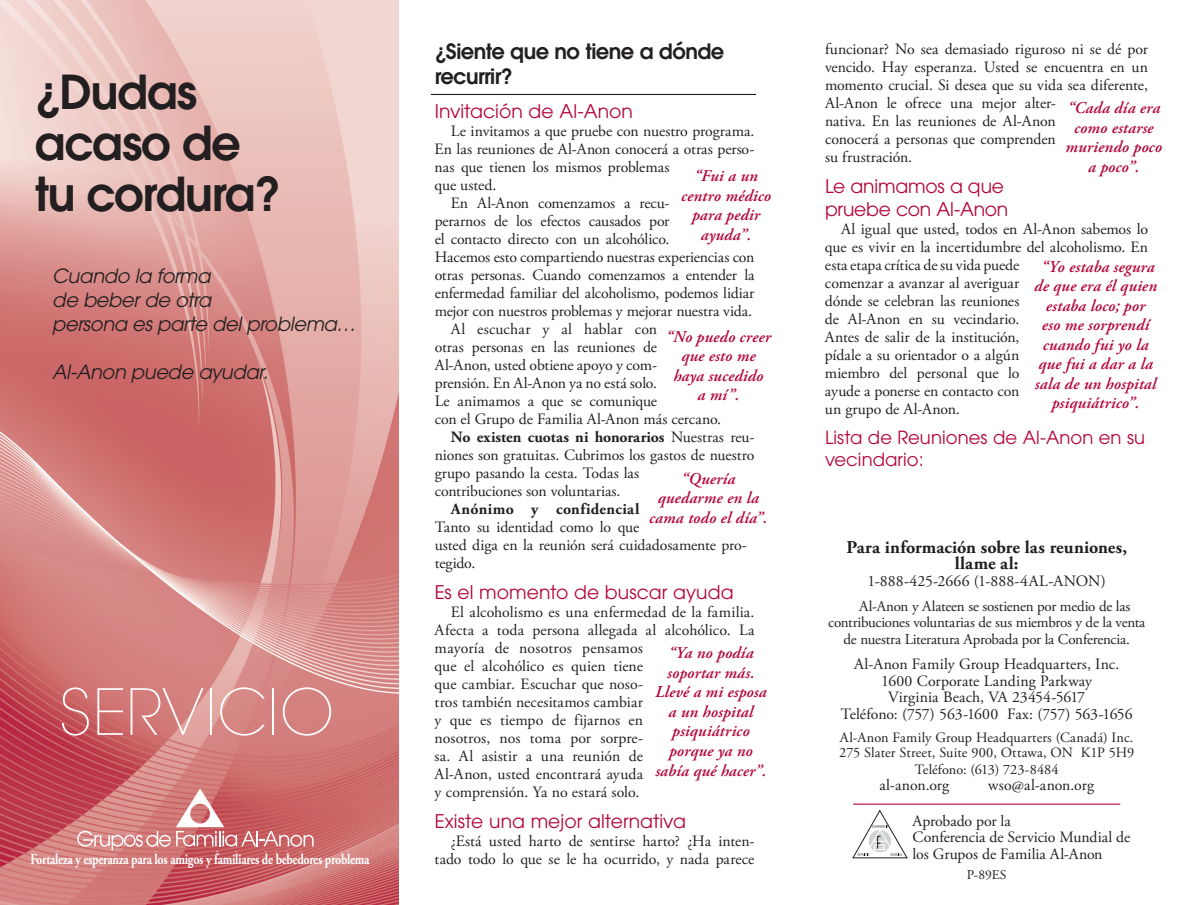
<style>
.page{position:relative;width:1188px;height:905px;background:#fff}
.page>*{position:absolute;margin:0;border:0;box-sizing:border-box;transform-origin:0 0}
.t1{font:200 63px "Avant Garde";letter-spacing:.015em;color:#fff}
.t2{font:600 46.5px/51px "Avant Garde";letter-spacing:-.03em;color:#231f20}
.t3{font:600 21px/25.5px "Avant Garde";letter-spacing:-.025em;color:#231f20}
.t4{font:italic 19.5px/24px "Avant Garde";letter-spacing:-.02em;color:#231f20}
.t5{font:18.75px/22.5px "Avant Garde";color:#b30437}
.t6{font:700 18px/16.5px "Adobe Garamond Pro";letter-spacing:.005em;color:#231f20;text-align:center}
.t7{font:18px/21.6px "Avant Garde";letter-spacing:.005em;color:#b30437}
.t8{font:italic 600 16.5px/19.5px "Adobe Garamond Pro";letter-spacing:.01em;color:#b30437;text-align:center}
.t9{font:15.75px/18px "Adobe Garamond Pro";letter-spacing:-.005em;color:#231f20}
.t10{font:700 15.75px "Adobe Garamond Pro";letter-spacing:.01em;color:#231f20}
.t11{font:15.75px "Adobe Garamond Pro";letter-spacing:.015em;color:#231f20}
.t12{font:15px "Adobe Garamond Pro";letter-spacing:-.015em;color:#231f20}
.t13{font:700 15px "Adobe Garamond Pro";letter-spacing:-.025em;color:#fff;scale:.8 1}
.t14{font:14.25px/15px "Adobe Garamond Pro";letter-spacing:.005em;color:#231f20}
.t15{font:13.5px "Adobe Garamond Pro";color:#231f20}
.s1{font-weight:400}
</style>
<div class="page">
<img style="left:0;top:0;width:398px;height:904px">
<svg style="left:77px;top:788px;width:237px;height:62px;background:#d17b7d"></svg>
<hr style="left:853px;top:803px;width:267px;height:1px;background:#b30437">
<svg style="left:852px;top:810px;width:55px;height:48px"></svg>
<hr style="left:431px;top:94px;width:325px;height:1px;background:#231f20">
<h2 class="t2" style="left:35px;top:65px;width:248px">¿Dudas acaso de tu cordura?</h2>
<p class="t4" style="left:52px;top:264px;width:305px">Cuando la forma<br>de beber de otra<br>persona es parte del problema…</p>
<p class="t4" style="left:52px;top:360px;width:217px">Al-Anon puede ayudar.</p>
<h1 class="t1" style="left:59px;top:675px;width:276px">SERVICIO</h1>
<p class="t13" style="left:30px;top:850px;width:425px">Fortaleza y esperanza para los amigos y familiares de bebedores problema</p>
<h3 class="t3" style="left:435px;top:38px;width:291px">¿Siente que no tiene a dónde recurrir?</h3>
<p class="t5" style="left:435px;top:100px;width:200px">Invitación de Al‑Anon</p>
<p class="t9" style="left:451px;top:122px;width:305px">Le invitamos a que pruebe con nuestro programa.</p>
<p class="t9" style="left:435px;top:140px;width:321px">En las reuniones de Al-Anon conocerá a otras perso-</p>
<p class="t9" style="left:435px;top:158px;width:236px">nas que tienen los mismos problemas</p>
<p class="t9" style="left:435px;top:176px;width:63px">que usted.</p>
<p class="t9" style="left:451px;top:194px;width:220px">En Al-Anon comenzamos a recu-</p>
<p class="t9" style="left:435px;top:212px;width:236px">perarnos de los efectos causados por</p>
<p class="t9" style="left:435px;top:230px;width:236px">el contacto directo con un alcohólico.</p>
<p class="t9" style="left:435px;top:248px;width:321px">Hacemos esto compartiendo nuestras experiencias con</p>
<p class="t9" style="left:435px;top:266px;width:321px">otras personas. Cuando comenzamos a entender la</p>
<p class="t9" style="left:435px;top:284px;width:321px">enfermedad familiar del alcoholismo, podemos lidiar</p>
<p class="t9" style="left:435px;top:302px;width:319px">mejor con nuestros problemas y mejorar nuestra vida.</p>
<p class="t11" style="left:451px;top:319px;width:208px">Al escuchar y al hablar con</p>
<p class="t9" style="left:435px;top:338px;width:224px">otras personas en las reuniones de</p>
<p class="t9" style="left:435px;top:356px;width:224px">Al-Anon, usted obtiene apoyo y com-</p>
<p class="t9" style="left:435px;top:374px;width:224px">prensión. En Al-Anon ya no está solo.</p>
<p class="t9" style="left:435px;top:392px;width:224px">Le animamos a que se comunique</p>
<p class="t9" style="left:435px;top:410px;width:288px">con el Grupo de Familia Al-Anon más cercano.</p>
<p class="t10" style="left:451px;top:428px;width:305px">No existen cuotas ni honorarios <span class="s1">Nuestras reu-</span></p>
<p class="t9" style="left:435px;top:446px;width:321px">niones son gratuitas. Cubrimos los gastos de nuestro</p>
<p class="t9" style="left:435px;top:464px;width:206px">grupo pasando la cesta. Todas las</p>
<p class="t9" style="left:435px;top:482px;width:187px">contribuciones son voluntarias.</p>
<p class="t10" style="left:451px;top:500px;width:190px">Anónimo y confidencial</p>
<p class="t9" style="left:435px;top:518px;width:314px">Tanto su identidad como lo que<br>usted diga en la reunión será cuidadosamente pro&shy;tegido.</p>
<p class="t5" style="left:435px;top:581px;width:300px">Es el momento de buscar ayuda</p>
<p class="t9" style="left:435px;top:603px;width:321px;text-indent:16px">El alcoholismo es una enfermedad de la familia.<br>Afecta a toda persona allegada al alcohólico. La mayoría de nosotros pensamos<br>que el alcohólico es quien tiene<br>que cambiar. Escuchar que noso-<br>tros también necesitamos cambiar<br>y que es tiempo de fijarnos en<br>nosotros, nos toma por sorpre-<br>sa. Al asistir a una reunión de<br>Al-Anon, usted encontrará ayuda<br>y comprensión. Ya no estará solo.</p>
<p class="t5" style="left:435px;top:810px;width:253px">Existe una mejor alternativa</p>
<p class="t9" style="left:435px;top:833px;width:321px;text-align:right">¿Está usted harto de sentirse harto? ¿Ha inten&shy;tado todo lo que se le ha ocurrido, y nada parece</p>
<p class="t8" style="left:681px;top:167px;width:91px">“Fui a un centro médico para pedir ayuda”.</p>
<p class="t8" style="left:666px;top:327px;width:106px">“No puedo creer que esto me haya sucedido<br>a mí”.</p>
<p class="t8" style="left:649px;top:469px;width:120px">“Quería quedarme en la cama todo el día”.</p>
<p class="t8" style="left:655px;top:644px;width:113px">“Ya no podía soportar más.<br>Llevé a mi esposa a un hospital psiquiátrico porque ya no sabía qué hacer”.</p>
<p class="t9" style="left:825px;top:40px;width:325px">funcionar? No sea demasiado riguroso ni se dé por vencido. Hay esperanza. Usted se encuentra en un momento crucial. Si desea que su vida sea diferente, Al-Anon le ofrece una mejor alter-<br>nativa. En las reuniones de Al-Anon<br>conocerá a personas que comprenden<br>su frustración.</p>
<p class="t5" style="left:825px;top:175px;width:185px">Le animamos a que pruebe con Al-Anon</p>
<p class="t9" style="left:825px;top:220px;width:325px;text-indent:16px">Al igual que usted, todos en Al-Anon sabemos lo que es vivir en la incertidumbre del alcoholismo. En esta etapa crítica de su vida puede<br>comenzar a avanzar al averiguar<br>dónde se celebran las reuniones<br>de Al-Anon en su vecindario.<br>Antes de salir de la institución,<br>pídale a su orientador o a algún<br>miembro del personal que lo<br>ayude a ponerse en contacto con<br>un grupo de Al-Anon.</p>
<p class="t7" style="left:825px;top:426px;width:322px">Lista de Reuniones de Al-Anon en su vecindario:</p>
<p class="t8" style="left:1066px;top:99px;width:98px">“Cada día era como estarse muriendo poco a poco”.</p>
<p class="t8" style="left:1034px;top:257px;width:124px">“Yo estaba segura de que era él quien estaba loco; por<br>eso me sorprendí cuando fui yo la que fui a dar a la sala de un hospital psiquiátrico”.</p>
<p class="t6" style="left:846px;top:539px;width:282px">Para información sobre las reuniones, llame al:</p>
<p class="t9" style="left:868px;top:572px;width:240px">1-888-425-2666 (1-888-4AL-ANON)</p>
<p class="t12" style="left:859px;top:597px;width:273px">Al-Anon y Alateen se sostienen por medio de las</p>
<p class="t12" style="left:828px;top:613px;width:319px">contribuciones voluntarias de sus miembros y de la venta</p>
<p class="t12" style="left:844px;top:630px;width:288px">de nuestra Literatura Aprobada por la Conferencia.</p>
<p class="t9" style="left:841px;top:656px;width:293px;line-height:16.5px;text-align:center">Al-Anon Family Group Headquarters, Inc.<br>1600 Corporate Landing Parkway<br>Virginia Beach, VA 23454-5617<br>Teléfono: (757) 563-1600 Fax: (757) 563-1656</p>
<p class="t14" style="left:839px;top:730px;width:296px">Al-Anon Family Group Headquarters (Canadá) Inc.<br>275 Slater Street, Suite 900, Ottawa, ON K1P 5H9</p>
<p class="t14" style="left:915px;top:762px;width:146px">Teléfono: (613) 723-8484</p>
<p class="t9" style="left:879px;top:776px;width:71px">al-anon.org</p>
<p class="t9" style="left:988px;top:776px;width:107px">wso@al-anon.org</p>
<p class="t9" style="left:913px;top:812px;width:219px;line-height:16.5px">Aprobado por la<br>Conferencia de Servicio Mundial de los Grupos de Familia Al-Anon</p>
<p class="t15" style="left:967px;top:867px;width:41px">P-89ES</p>
</div>
